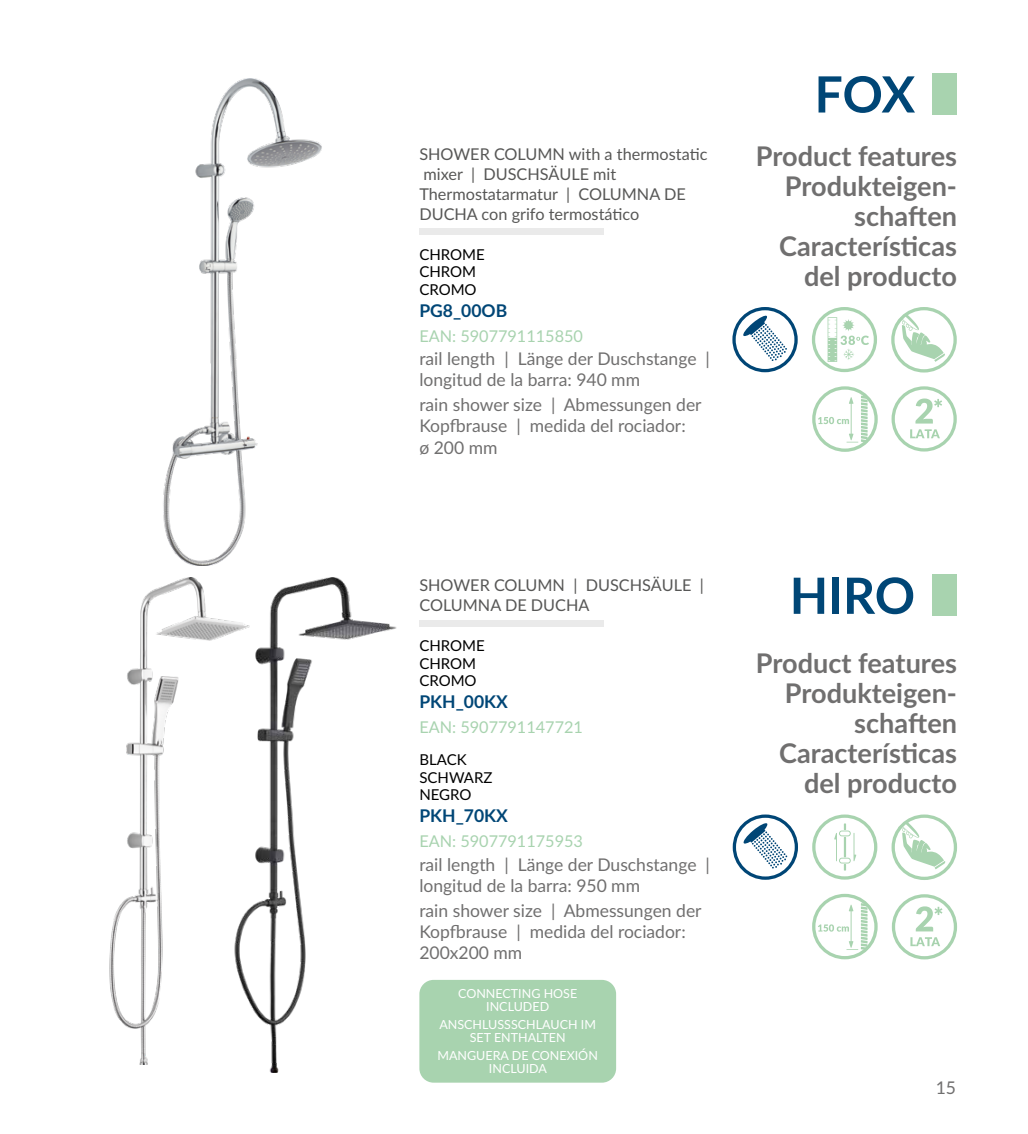
<style>
.page{position:relative;width:1028px;height:1134px;background:#fff}
.page>*{position:absolute;margin:0;border:0;box-sizing:border-box;transform-origin:0 0}
.t1{font:700 50px "Lato";letter-spacing:-.005em;color:#004676}
.t2{font:700 27px/30px "Lato";color:#706f6f;text-align:right}
.t3{font:17.5px/21.2px "Lato";color:#706f6f}
.t4{font:700 17.5px "Lato";color:#004676}
.t5{font:16.25px/20px "Lato";color:#575756}
.t6{font:16.25px "Lato";color:#a8d3af}
.t7{font:15px/17.5px "Lato";color:#000}
.t8{font:12.5px/13px "Lato";color:#fff;text-align:center}
</style>
<div class="page">
<div style="left:932px;top:73px;width:25px;height:42px;background:#a8d3af"></div>
<img style="left:163px;top:79px;width:159px;height:487px">
<div style="left:419px;top:229px;width:184px;height:6px;background:#eaeaea"></div>
<div style="left:932px;top:575px;width:25px;height:41px;background:#a8d3af"></div>
<img style="left:269px;top:578px;width:128px;height:495px">
<img style="left:109px;top:578px;width:161px;height:487px">
<div style="left:419px;top:620px;width:184px;height:7px;background:#eaeaea"></div>
<div style="left:419px;top:980px;width:197px;height:103px;background:#a8d3af;border-radius:14px"></div>
<svg style="left:812px;top:386px;width:65px;height:66px"></svg>
<svg style="left:891px;top:307px;width:65px;height:65px"></svg>
<svg style="left:732px;top:307px;width:65px;height:65px"></svg>
<svg style="left:812px;top:307px;width:65px;height:65px"></svg>
<svg style="left:891px;top:386px;width:65px;height:66px"></svg>
<svg style="left:812px;top:894px;width:65px;height:65px"></svg>
<svg style="left:891px;top:814px;width:66px;height:66px"></svg>
<svg style="left:812px;top:814px;width:65px;height:66px"></svg>
<svg style="left:732px;top:814px;width:66px;height:66px"></svg>
<svg style="left:891px;top:894px;width:66px;height:65px"></svg>
<p class="t5" style="left:419px;top:143px;width:290px">SHOWER COLUMN with a thermostatic mixer | DUSCHSÄULE mit<br>Thermostatarmatur | COLUMNA DE<br>DUCHA con grifo termostático</p>
<p class="t7" style="left:419px;top:245px;width:67px">CHROME<br>CHROM<br>CROMO</p>
<p class="t4" style="left:419px;top:297px;width:89px">PG8_00OB</p>
<p class="t6" style="left:419px;top:324px;width:165px">EAN: 5907791115850</p>
<p class="t3" style="left:419px;top:347px;width:292px">rail length | Länge der Duschstange | longitud de la barra: 940 mm</p>
<p class="t3" style="left:419px;top:393px;width:284px">rain shower size | Abmessungen der<br>Kopfbrause | medida del rociador:<br>ø 200 mm</p>
<p class="t5" style="left:419px;top:575px;width:286px">SHOWER COLUMN | DUSCHSÄULE |<br>COLUMNA DE DUCHA</p>
<p class="t7" style="left:419px;top:636px;width:67px">CHROME<br>CHROM<br>CROMO</p>
<p class="t4" style="left:419px;top:689px;width:90px">PKH_00KX</p>
<p class="t6" style="left:419px;top:716px;width:165px">EAN: 5907791147721</p>
<p class="t7" style="left:419px;top:750px;width:75px">BLACK<br>SCHWARZ<br>NEGRO</p>
<p class="t4" style="left:419px;top:803px;width:90px">PKH_70KX</p>
<p class="t6" style="left:419px;top:830px;width:165px">EAN: 5907791175953</p>
<p class="t3" style="left:419px;top:853px;width:292px">rail length | Länge der Duschstange | longitud de la barra: 950 mm</p>
<p class="t3" style="left:419px;top:899px;width:284px">rain shower size | Abmessungen der<br>Kopfbrause | medida del rociador:<br>200x200 mm</p>
<p class="t8" style="left:458px;top:986px;width:120px">CONNECTING HOSE<br>INCLUDED</p>
<p class="t8" style="left:439px;top:1017px;width:158px">ANSCHLUSSSCHLAUCH IM<br>SET ENTHALTEN</p>
<p class="t8" style="left:437px;top:1048px;width:162px">MANGUERA DE CONEXIÓN<br>INCLUIDA</p>
<h1 class="t1" style="left:814px;top:58px;width:102px">FOX</h1>
<h2 class="t2" style="left:756px;top:140px;width:203px">Product features<br>Produkteigen&shy;schaften<br>Características del producto</h2>
<h1 class="t1" style="left:789px;top:559px;width:127px">HIRO</h1>
<h2 class="t2" style="left:756px;top:647px;width:203px">Product features<br>Produkteigen&shy;schaften<br>Características del producto</h2>
<p class="t3" style="left:935px;top:1076px;width:22px">15</p>
</div>
